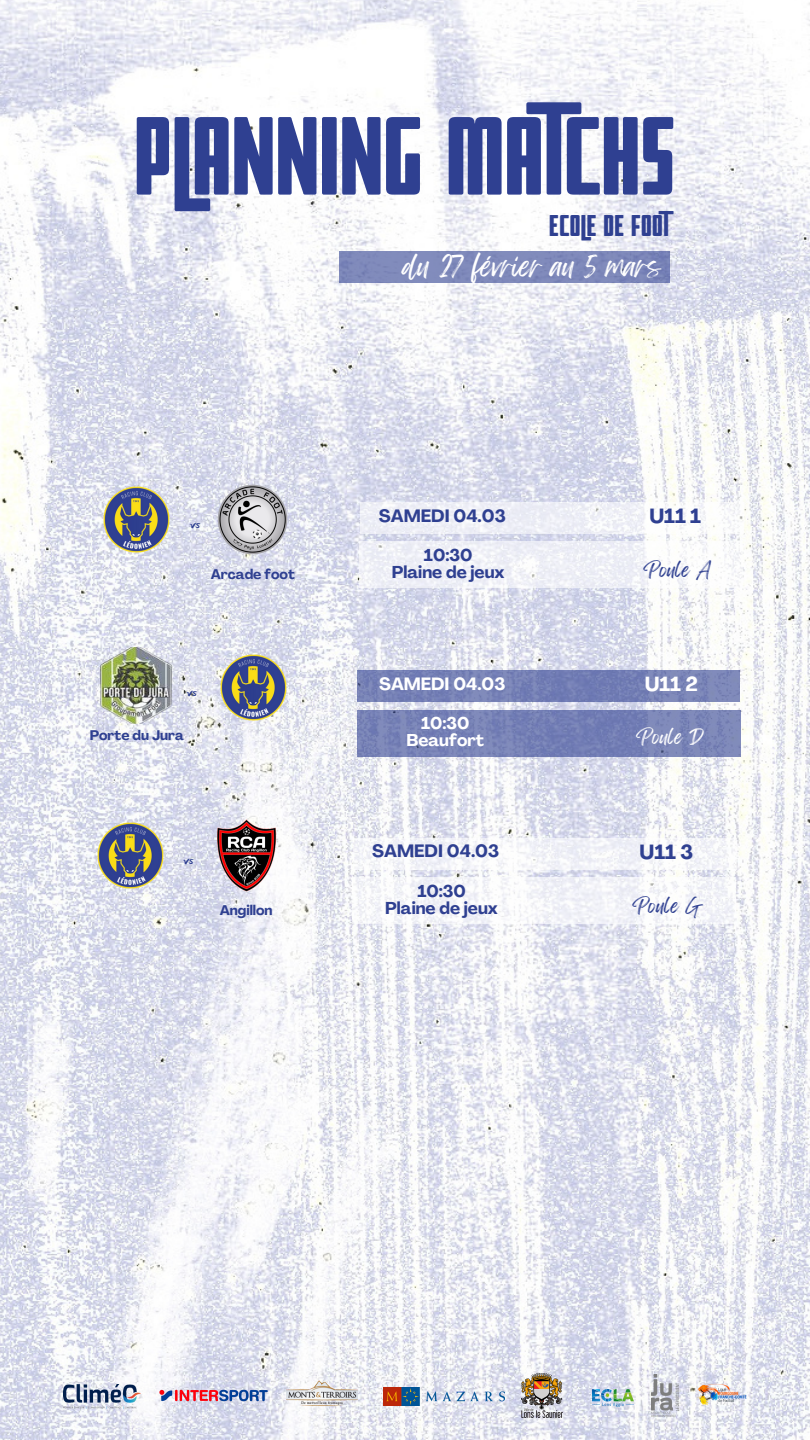
<style>
.page{position:relative;width:810px;height:1440px;background:#fff}
.page>*{position:absolute;margin:0;border:0;box-sizing:border-box;transform-origin:0 0}
.t1{font:92.3px "B Pimperial";color:#2f4091}
.t2{font:25px "B Pimperial";letter-spacing:.015em;color:#2f4091}
.t3{font:24.9px "Feeling Passionate";color:#fff}
.t4{font:700 20.2px "Agrandir";color:#2f4091}
.t5{font:700 20.1px "Agrandir";color:#fff}
.t6{font:700 17.6px "Agrandir";color:#2f4091}
.t7{font:700 17.5px "Agrandir";color:#fff}
.t8{font:17.1px "Feeling Passionate";color:#2f4091}
.t9{font:700 17px/16.5px "Agrandir";color:#2f4091;text-align:center}
.t10{font:17px "Feeling Passionate";color:#fff}
.t11{font:700 16.9px/16.5px "Agrandir";color:#fff;text-align:center}
.t12{font:700 13.8px "Agrandir";color:#2f4091}
.t13{font:700 13.7px "Agrandir";color:#2f4091}
.t14{font:9.5px "Lifelogo Easy";color:#2f4091}
</style>
<div class="page">
<img style="left:0;top:0;width:810px;height:1440px">
<img style="left:63px;top:1385px;width:77px;height:23px">
<img style="left:160px;top:1365px;width:107px;height:61px">
<img style="left:286px;top:1379px;width:72px;height:29px">
<img style="left:383px;top:1387px;width:121px;height:18px">
<img style="left:522px;top:1374px;width:40px;height:43px">
<img style="left:593px;top:1390px;width:41px;height:17px">
<img style="left:652px;top:1374px;width:27px;height:42px">
<img style="left:697px;top:1380px;width:50px;height:31px">
<div style="left:339px;top:251px;width:330px;height:32px;background:#7f8abb"></div>
<img style="left:218px;top:484px;width:70px;height:72px">
<div style="left:360px;top:502px;width:383px;height:31px;background:linear-gradient(to right,#ebecf5,#f8f9fa)"></div>
<div style="left:359px;top:541px;width:384px;height:47px;background:linear-gradient(to right,#ecedf5,#f8f9fa)"></div>
<img style="left:102px;top:484px;width:70px;height:72px">
<img style="left:218px;top:652px;width:70px;height:72px">
<div style="left:357px;top:670px;width:383px;height:31px;background:#7681b6"></div>
<img style="left:96px;top:648px;width:82px;height:75px">
<div style="left:357px;top:710px;width:383px;height:46px;background:#7782b7"></div>
<img style="left:211px;top:819px;width:70px;height:72px">
<div style="left:353px;top:838px;width:384px;height:31px;background:#f4f5f9"></div>
<div style="left:353px;top:877px;width:383px;height:46px;background:#f5f5f9"></div>
<img style="left:95px;top:819px;width:70px;height:72px">
<h1 class="t1" style="left:134px;top:100px;width:544px">PLANNING MATCHS</h1>
<h2 class="t2" style="left:549px;top:211px;width:121px">ECOLE DE FOOT</h2>
<h3 class="t3" style="left:404px;top:246px;width:259px">du 27 février au 5 mars</h3>
<p class="t14" style="left:191px;top:518px;width:11px">vs</p>
<p class="t12" style="left:211px;top:569px;width:86px">Arcade foot</p>
<p class="t14" style="left:187px;top:686px;width:11px">vs</p>
<p class="t13" style="left:90px;top:729px;width:96px">Porte du Jura</p>
<p class="t14" style="left:184px;top:854px;width:11px">vs</p>
<p class="t12" style="left:220px;top:905px;width:54px">Angillon</p>
<p class="t6" style="left:379px;top:508px;width:128px">SAMEDI 04.03</p>
<p class="t9" style="left:392px;top:549px;width:114px">10:30<br>Plaine de jeux</p>
<p class="t8" style="left:644px;top:556px;width:69px">Poule A</p>
<p class="t4" style="left:649px;top:508px;width:53px">U11 1</p>
<p class="t5" style="left:645px;top:676px;width:55px">U11 2</p>
<p class="t7" style="left:379px;top:676px;width:128px">SAMEDI 04.03</p>
<p class="t11" style="left:407px;top:717px;width:79px">10:30<br>Beaufort</p>
<p class="t10" style="left:636px;top:723px;width:69px">Poule D</p>
<p class="t4" style="left:640px;top:844px;width:55px">U11 3</p>
<p class="t6" style="left:372px;top:844px;width:128px">SAMEDI 04.03</p>
<p class="t9" style="left:385px;top:885px;width:114px">10:30<br>Plaine de jeux</p>
<p class="t8" style="left:632px;top:892px;width:71px">Poule G</p>
</div>
